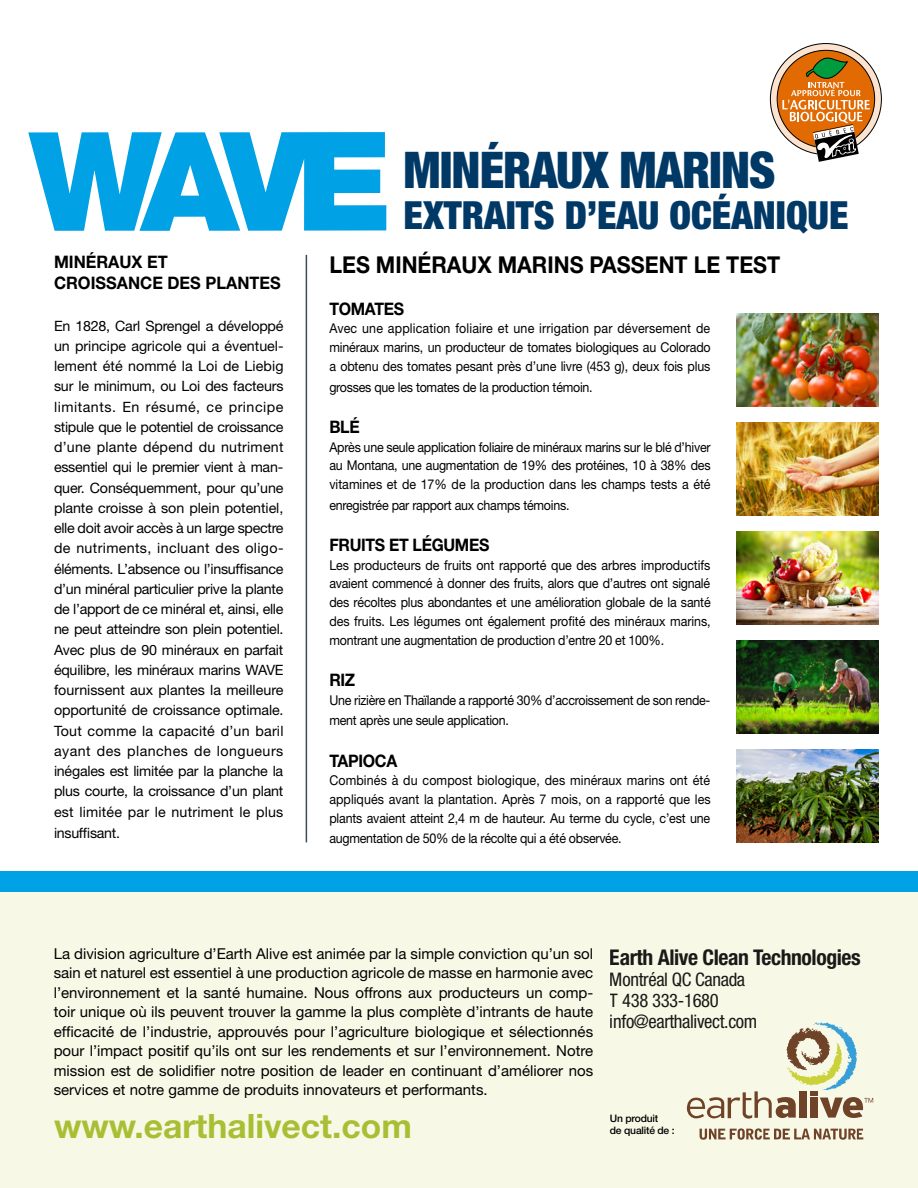
<style>
.page{position:relative;width:918px;height:1188px;background:#fff}
.page>*{position:absolute;margin:0;border:0;box-sizing:border-box;transform-origin:0 0}
.t1{font:900 condensed 50.7px "Helvetica Neue";letter-spacing:-.02em;color:#003866}
.t2{font:900 condensed 38.85px "Helvetica Neue";color:#003866}
.t3{font:700 33.75px "Helvetica Neue";color:#a8bf34}
.t4{font:700 23.25px "Helvetica Neue";color:#000;scale:.92 1}
.t5{font:700 condensed 21.75px "Helvetica Neue";letter-spacing:-.02em;color:#000}
.t6{font:condensed 18.75px/20.9px "Helvetica Neue";letter-spacing:-.02em;color:#000}
.t7{font:700 17.25px/21px "Helvetica Neue";color:#000;scale:.95 1}
.t8{font:700 17.25px "Helvetica Neue";color:#000;scale:.92 1}
.t9{font:700 17.25px "Helvetica Neue";letter-spacing:-.02em;color:#000;scale:.92 1}
.t10{font:15px/19.5px "Helvetica Neue";color:#000;text-align:justify}
.t11{font:14.25px/20.2px "Helvetica Neue";letter-spacing:.015em;color:#000;text-align:justify}
.t12{font:13.5px/18.8px "Helvetica Neue";letter-spacing:-.02em;color:#000;text-align:justify;scale:.92 1}
.t13{font:500 10.35px/12.5px "Helvetica Neue";letter-spacing:-.02em;color:#000}
</style>
<div class="page">
<div style="left:0;top:885px;width:918px;height:303px;background:#f8f8e7"></div>
<svg style="left:687px;top:1022px;width:186px;height:97px"></svg>
<svg style="left:700px;top:1128px;width:163px;height:12px"></svg>
<div style="left:0;top:872px;width:918px;height:20px;background:#00a1e5"></div>
<hr style="left:306px;top:255px;width:1px;height:587px;background:#394d55">
<img style="left:736px;top:313px;width:143px;height:93px">
<img style="left:736px;top:422px;width:143px;height:93px">
<img style="left:736px;top:531px;width:143px;height:93px">
<img style="left:736px;top:640px;width:143px;height:93px">
<img style="left:736px;top:749px;width:143px;height:93px">
<svg style="left:28px;top:132px;width:358px;height:99px"></svg>
<svg style="left:770px;top:44px;width:111px;height:111px"></svg>
<svg style="left:777px;top:50px;width:98px;height:98px"></svg>
<svg style="left:782px;top:52px;width:88px;height:110px"></svg>
<p class="t7" style="left:54px;top:251px;width:240px">MINÉRAUX ET<br>CROISSANCE DES PLANTES</p>
<p class="t11" style="left:54px;top:315px;width:231px">En 1828, Carl Sprengel a développé un principe agricole qui a éventuel&shy;lement été nommé la Loi de Liebig sur le minimum, ou Loi des facteurs limitants. En résumé, ce principe stipule que le potentiel de croissance d’une plante dépend du nutriment essentiel qui le premier vient à man&shy;quer. Conséquemment, pour qu’une plante croisse à son plein potentiel, elle doit avoir accès à un large spectre de nutriments, incluant des oligo&shy;éléments. L’absence ou l’insuffisance d’un minéral particulier prive la plante de l’apport de ce minéral et, ainsi, elle ne peut atteindre son plein potentiel.<br>Avec plus de 90 minéraux en parfait équilibre, les minéraux marins WAVE fournissent aux plantes la meilleure opportunité de croissance optimale.<br>Tout comme la capacité d’un baril ayant des planches de longueurs inégales est limitée par la planche la plus courte, la croissance d’un plant est limitée par le nutriment le plus insuffisant.</p>
<h1 class="t1" style="left:404px;top:139px;width:373px">MINÉRAUX MARINS</h1>
<h2 class="t2" style="left:404px;top:192px;width:328px">EXTRAITS D’EAU OCÉANI</h2>
<h2 class="t2" style="left:786px;top:192px;width:64px">QUE</h2>
<h3 class="t4" style="left:329px;top:250px;width:492px">LES MINÉRAUX MARINS PASSENT LE TEST</h3>
<p class="t8" style="left:329px;top:298px;width:13px">TOMATES</p>
<p class="t12" style="left:329px;top:319px;width:416px">Avec une application foliaire et une irrigation par déversement de minéraux marins, un producteur de tomates biologiques au Colorado a obtenu des tomates pesant près d’une livre (453 g), deux fois plus</p>
<p class="t12" style="left:329px;top:377px;width:288px">grosses que les tomates de la production témoin.</p>
<p class="t8" style="left:329px;top:416px;width:34px">BLÉ</p>
<p class="t12" style="left:329px;top:437px;width:416px">Après une seule application foliaire de minéraux marins sur le blé d’hiver au Montana, une augmentation de 19% des protéines, 10 à 38% des vitamines et de 17% de la production dans les champs tests a été</p>
<p class="t12" style="left:329px;top:495px;width:262px">enregistrée par rapport aux champs témoins.</p>
<p class="t9" style="left:329px;top:534px;width:175px">FRUITS ET LÉGUMES</p>
<p class="t12" style="left:329px;top:555px;width:416px">Les producteurs de fruits ont rapporté que des arbres improductifs avaient commencé à donner des fruits, alors que d’autres ont signalé des récoltes plus abondantes et une amélioration globale de la santé des fruits. Les légumes ont également profité des minéraux marins, montrant une augmentation de production d’entre 20 et 100%.</p>
<p class="t8" style="left:329px;top:669px;width:30px">RI Z</p>
<p class="t12" style="left:329px;top:689px;width:416px;line-height:20.7px">Une rizière en Thaïlande a rapporté 30% d’accroissement de son rende&shy;ment après une seule application.</p>
<p class="t8" style="left:329px;top:750px;width:43px">TAPIOCA</p>
<p class="t12" style="left:329px;top:771px;width:416px">Combinés à du compost biologique, des minéraux marins ont été appliqués avant la plantation. Après 7 mois, on a rapporté que les plants avaient atteint 2,4 m de hauteur. Au terme du cycle, c’est une</p>
<p class="t12" style="left:329px;top:829px;width:319px">augmentation de 50% de la récolte qui a été observée.</p>
<p class="t10" style="left:54px;top:943px;width:541px">La division agriculture d’Earth Alive est animée par la simple conviction qu’un sol sain et naturel est essentiel à une production agricole de masse en harmonie avec l’environnement et la santé humaine. Nous offrons aux producteurs un comp&shy;toir unique où ils peuvent trouver la gamme la plus complète d’intrants de haute efficacité de l’industrie, approuvés pour l’agriculture biologique et sélectionnés pour l’impact positif qu’ils ont sur les rendements et sur l’environnement. Notre mission est de solidifier notre position de leader en continuant d’améliorer nos services et notre gamme de produits innovateurs et performants.</p>
<h3 class="t5" style="left:610px;top:945px;width:252px">Earth Alive Clean Technologies</h3>
<h3 class="t6" style="left:610px;top:969px;width:149px">Montréal QC Canada<br>T 438 333-1680 info@earthalivect.com</h3>
<h3 class="t3" style="left:54px;top:1105px;width:359px">WWW.EARTHALIVECT.COM</h3>
<p class="t13" style="left:610px;top:1112px;width:66px">Un produit<br>de qualité de :</p>
</div>
